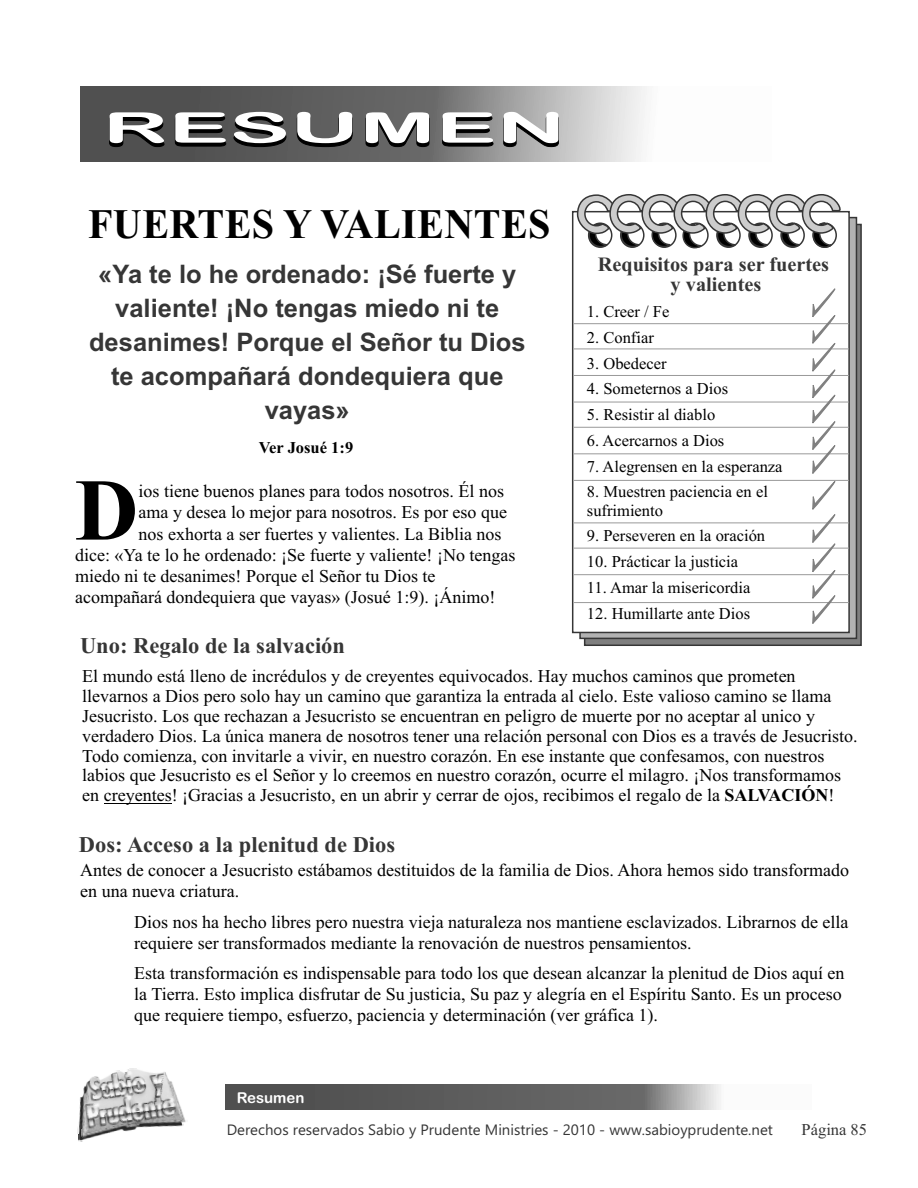
<style>
.page{position:relative;width:918px;height:1188px;background:#fff}
.page>*{position:absolute;margin:0;border:0;box-sizing:border-box;transform-origin:0 0}
.t1{font:700 88.05px "Times New Roman";color:#000}
.t2{font:42.3px "Arial Rounded MT Bold";color:#fff;scale:2.16 1}
.t3{font:700 42px "Times New Roman";letter-spacing:.01em;color:#000;scale:.96 1}
.t4{font:700 25.5px/34.2px "Arial";color:#363636;text-align:center}
.t5{font:700 22.5px "Times New Roman";color:#363636}
.t6{font:700 20.25px/20.2px "Times New Roman";color:#363636;text-align:center}
.t7{font:18px/19.8px "Times New Roman";color:#000}
.t8{font:16.5px/18.3px "Times New Roman";color:#000}
.t9{font:700 16.5px "Times New Roman";color:#000}
.t10{font:16.5px "Times New Roman";color:#363636}
.t11{font:15px "Ebrima";color:#363636}
.t12{font:15px "Arial Rounded MT Bold";color:#fff}
.s1{font-weight:700}
</style>
<div class="page">
<svg style="left:225px;top:1085px;width:496px;height:24px;background:#686868"></svg>
<img style="left:77px;top:1068px;width:109px;height:70px">
<svg style="left:80px;top:87px;width:567px;height:75px;background:#7b7b7b"></svg>
<svg style="left:583px;top:223px;width:279px;height:423px;background:#6a6a6a"></svg>
<svg style="left:579px;top:216px;width:279px;height:424px;background:#8f8f8f"></svg>
<svg style="left:571px;top:210px;width:280px;height:424px"></svg>
<svg style="left:576px;top:194px;width:265px;height:55px"></svg>
<hr style="left:574px;top:323px;width:275px;height:1px;background:#999">
<hr style="left:574px;top:349px;width:275px;height:1px;background:#999">
<hr style="left:574px;top:375px;width:275px;height:1px;background:#999">
<hr style="left:574px;top:402px;width:275px;height:1px;background:#999">
<hr style="left:574px;top:427px;width:275px;height:1px;background:#999">
<hr style="left:574px;top:453px;width:275px;height:1px;background:#999">
<hr style="left:574px;top:480px;width:275px;height:1px;background:#999">
<hr style="left:574px;top:523px;width:275px;height:1px;background:#999">
<hr style="left:574px;top:548px;width:275px;height:1px;background:#999">
<hr style="left:574px;top:574px;width:275px;height:1px;background:#999">
<hr style="left:574px;top:602px;width:275px;height:1px;background:#999">
<svg style="left:812px;top:288px;width:24px;height:186px"></svg>
<svg style="left:812px;top:481px;width:24px;height:143px"></svg>
<hr style="left:104px;top:803px;width:68px;height:1px;background:#000">
<h2 class="t2" style="left:103px;top:112px;width:216px">RESUMEN</h2>
<h3 class="t3" style="left:88px;top:210px;width:483px">FUERTES Y VALIENTES</h3>
<h3 class="t4" style="left:89px;top:259px;width:438px">«Ya te lo he ordenado: ¡Sé fuerte y valiente! ¡No tengas miedo ni te desanimes! Porque el Señor tu Dios te acompañará dondequiera que vayas»</h3>
<p class="t9" style="left:259px;top:442px;width:96px">Ver Josué 1:9</p>
<h1 class="t1" style="left:75px;top:480px;width:65px">D</h1>
<p class="t7" style="left:139px;top:483px;width:367px">ios tiene buenos planes para todos nosotros. Él nos</p>
<p class="t7" style="left:139px;top:504px;width:370px">ama y desea lo mejor para nosotros. Es por eso que</p>
<p class="t7" style="left:139px;top:525px;width:364px">nos exhorta a ser fuertes y valientes. La Biblia nos</p>
<p class="t7" style="left:75px;top:547px;width:442px">dice: «Ya te lo he ordenado: ¡Se fuerte y valiente! ¡No tengas</p>
<p class="t7" style="left:75px;top:568px;width:362px">miedo ni te desanimes! Porque el Señor tu Dios te</p>
<p class="t7" style="left:75px;top:589px;width:422px">acompañará dondequiera que vayas» (Josué 1:9). ¡Ánimo!</p>
<p class="t5" style="left:80px;top:638px;width:267px">Uno: Regalo de la salvación</p>
<p class="t6" style="left:598px;top:256px;width:233px">Requisitos para ser fuertes y valientes</p>
<p class="t8" style="left:587px;top:304px;width:84px">1. Creer / Fe</p>
<p class="t8" style="left:587px;top:330px;width:68px">2. Confiar</p>
<p class="t8" style="left:587px;top:356px;width:81px">3. Obedecer</p>
<p class="t8" style="left:587px;top:381px;width:143px">4. Someternos a Dios</p>
<p class="t8" style="left:587px;top:407px;width:130px">5. Resistir al diablo</p>
<p class="t8" style="left:587px;top:433px;width:139px">6. Acercarnos a Dios</p>
<p class="t8" style="left:587px;top:459px;width:197px">7. Alegrensen en la esperanza</p>
<p class="t8" style="left:587px;top:484px;width:182px">8. Muestren paciencia en el sufrimiento</p>
<p class="t8" style="left:587px;top:528px;width:180px">9. Perseveren en la oración</p>
<p class="t8" style="left:587px;top:554px;width:153px">10. Prácticar la justicia</p>
<p class="t8" style="left:587px;top:580px;width:165px">11. Amar la misericordia</p>
<p class="t8" style="left:587px;top:606px;width:165px">12. Humillarte ante Dios</p>
<p class="t7" style="left:82px;top:668px;width:777px">El mundo está lleno de incrédulos y de creyentes equivocados. Hay muchos caminos que prometen llevarnos a Dios pero solo hay un camino que garantiza la entrada al cielo. Este valioso camino se llama Jesucristo. Los que rechazan a Jesucristo se encuentran en peligro de muerte por no aceptar al unico y verdadero Dios. La única manera de nosotros tener una relación personal con Dios es a través de Jesucristo.<br>Todo comienza, con invitarle a vivir, en nuestro corazón. En ese instante que confesamos, con nuestros labios que Jesucristo es el Señor y lo creemos en nuestro corazón, ocurre el milagro. ¡Nos transformamos en creyentes! ¡Gracias a Jesucristo, en un abrir y cerrar de ojos, recibimos el regalo de la <span class="s1">SALVACIÓN</span>!</p>
<p class="t5" style="left:79px;top:836px;width:318px">Dos: Acceso a la plenitud de Dios</p>
<p class="t7" style="left:80px;top:862px;width:770px;line-height:21px">Antes de conocer a Jesucristo estábamos destituidos de la familia de Dios. Ahora hemos sido transformado en una nueva criatura.</p>
<p class="t7" style="left:134px;top:913px;width:716px;line-height:21px">Dios nos ha hecho libres pero nuestra vieja naturaleza nos mantiene esclavizados. Librarnos de ella requiere ser transformados mediante la renovación de nuestros pensamientos.</p>
<p class="t7" style="left:134px;top:965px;width:712px;line-height:21px">Esta transformación es indispensable para todo los que desean alcanzar la plenitud de Dios aquí en la Tierra. Esto implica disfrutar de Su justicia, Su paz y alegría en el Espíritu Santo. Es un proceso que requiere tiempo, esfuerzo, paciencia y determinación (ver gráfica 1).</p>
<p class="t12" style="left:237px;top:1092px;width:69px">Resumen</p>
<p class="t11" style="left:227px;top:1124px;width:548px">Derechos reservados Sabio y Prudente Ministries - 2010 - www.sabioyprudente.net</p>
<p class="t10" style="left:802px;top:1123px;width:67px">Página 85</p>
</div>
